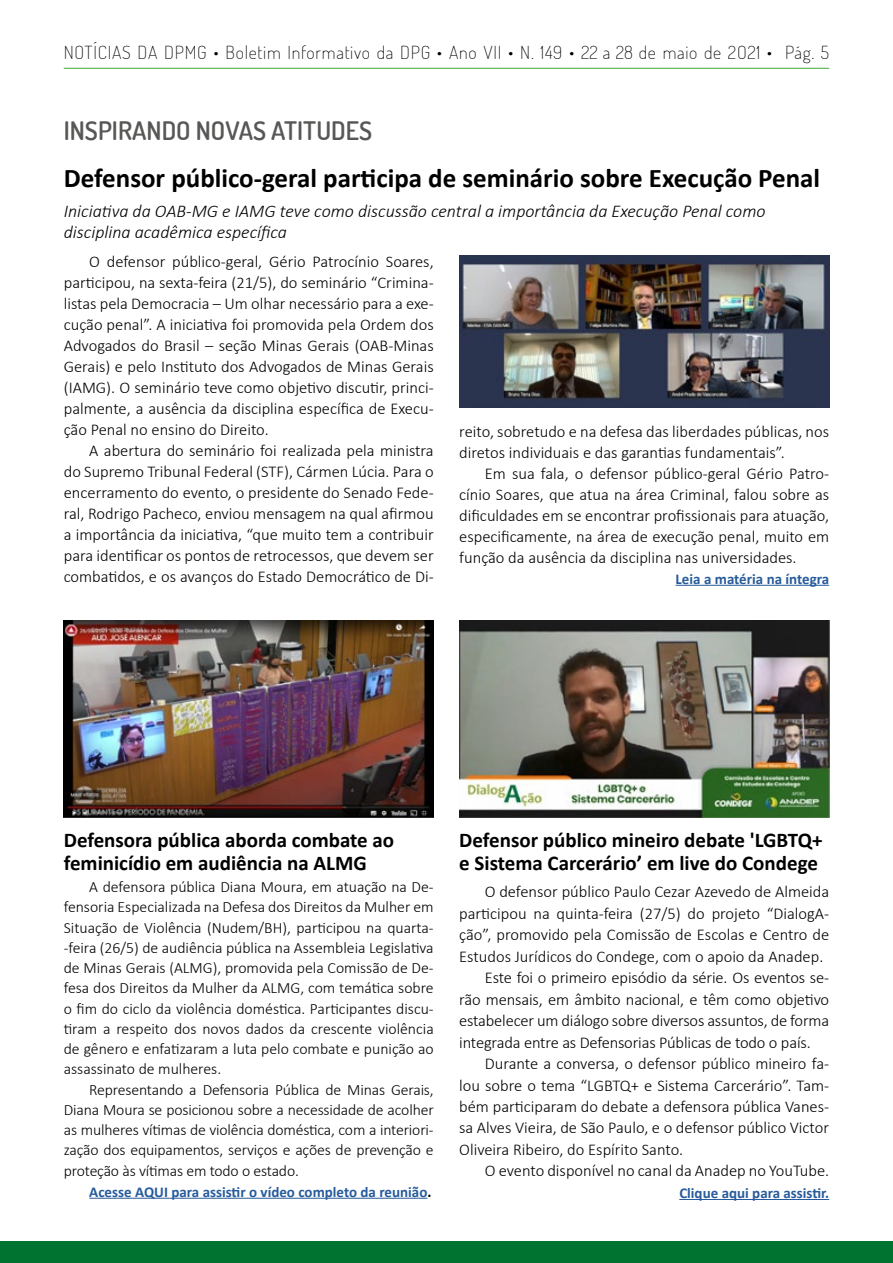
<style>
.page{position:relative;width:893px;height:1263px;background:#fff}
.page>*{position:absolute;margin:0;border:0;box-sizing:border-box;transform-origin:0 0}
.t1{font:700 27px "Calibri";color:#000}
.t2{font:600 25.5px "Dosis";color:#575756}
.t3{font:700 21px/22.5px "Calibri";color:#000}
.t4{font:italic 300 18px/21px "Calibri";color:#000}
.t5{font:200 18px "Dosis";letter-spacing:.04em;color:#000}
.t6{font:300 16.5px/21px "Calibri";color:#000;text-align:justify}
.t7{font:300 15.75px/20.2px "Calibri";letter-spacing:-.01em;color:#000;text-align:justify}
.t8{font:700 15px "Calibri";color:#275b9b}
.s1{color:#000}
</style>
<div class="page">
<div style="left:0;top:1241px;width:893px;height:22px;background:#007330"></div>
<hr style="left:64px;top:68px;width:765px;height:1px;background:#3fa535">
<img style="left:64px;top:620px;width:370px;height:198px">
<img style="left:459px;top:620px;width:370px;height:198px">
<hr style="left:89px;top:1198px;width:338px;height:1px;background:#275b9b">
<hr style="left:679px;top:1199px;width:150px;height:1px;background:#275b9b">
<img style="left:459px;top:255px;width:370px;height:152px">
<hr style="left:676px;top:585px;width:153px;height:1px;background:#275b9b">
<p class="t5" style="left:64px;top:41px;width:767px">NOTÍCIAS DA DPMG • Boletim Informativo da DPG • Ano VII • N. 149 • 22 a 28 de maio de 2O21 • Pág. 5</p>
<h2 class="t2" style="left:64px;top:114px;width:310px">INSPIRANDO NOVAS ATITUDES</h2>
<h1 class="t1" style="left:64px;top:161px;width:758px">Defensor público-geral participa de seminário sobre Execução Penal</h1>
<p class="t4" style="left:64px;top:200px;width:703px">Iniciativa da OAB-MG e IAMG teve como discussão central a importância da Execução Penal como disciplina acadêmica específica</p>
<p class="t6" style="left:64px;top:251px;width:371px;text-indent:26px">O defensor público-geral, Gério Patrocínio Soares, participou, na sexta-feira (21/5), do seminário “Crimina&shy;listas pela Democracia – Um olhar necessário para a exe&shy;cução penal”. A iniciativa foi promovida pela Ordem dos Advogados do Brasil – seção Minas Gerais (OAB-Minas Gerais) e pelo Instituto dos Advogados de Minas Gerais (IAMG). O seminário teve como objetivo discutir, princi&shy;palmente, a ausência da disciplina específica de Execu&shy;ção Penal no ensino do Direito.</p>
<p class="t6" style="left:64px;top:440px;width:371px;text-indent:26px">A abertura do seminário foi realizada pela ministra do Supremo Tribunal Federal (STF), Cármen Lúcia. Para o encerramento do evento, o presidente do Senado Fede&shy;ral, Rodrigo Pacheco, enviou mensagem na qual afirmou a importância da iniciativa, “que muito tem a contribuir para identificar os pontos de retrocessos, que devem ser combatidos, e os avanços do Estado Democrático de Di-</p>
<p class="t6" style="left:459px;top:420px;width:371px">reito, sobretudo e na defesa das liberdades públicas, nos diretos individuais e das garantias fundamentais”.</p>
<p class="t6" style="left:459px;top:462px;width:371px;text-indent:26px">Em sua fala, o defensor público-geral Gério Patro&shy;cínio Soares, que atua na área Criminal, falou sobre as dificuldades em se encontrar profissionais para atuação, especificamente, na área de execução penal, muito em função da ausência da disciplina nas universidades.</p>
<p class="t8" style="left:676px;top:569px;width:155px">Leia a matéria na íntegra</p>
<p class="t3" style="left:64px;top:829px;width:332px">Defensora pública aborda combate ao feminicídio em audiência na ALMG</p>
<p class="t7" style="left:64px;top:876px;width:371px;text-indent:26px">A defensora pública Diana Moura, em atuação na De&shy;fensoria Especializada na Defesa dos Direitos da Mulher em Situação de Violência (Nudem/BH), participou na quarta--feira (26/5) de audiência pública na Assembleia Legislativa de Minas Gerais (ALMG), promovida pela Comissão de De&shy;fesa dos Direitos da Mulher da ALMG, com temática sobre o fim do ciclo da violência doméstica. Participantes discu&shy;tiram a respeito dos novos dados da crescente violência de gênero e enfatizaram a luta pelo combate e punição ao assassinato de mulheres.</p>
<p class="t7" style="left:64px;top:1079px;width:371px;text-indent:26px">Representando a Defensoria Pública de Minas Gerais, Diana Moura se posicionou sobre a necessidade de acolher as mulheres vítimas de violência doméstica, com a interiori&shy;zação dos equipamentos, serviços e ações de prevenção e proteção às vítimas em todo o estado.</p>
<p class="t8" style="left:89px;top:1182px;width:344px">Acesse AQUI para assistir o vídeo completo da reunião<span class="s1">.</span></p>
<p class="t3" style="left:459px;top:829px;width:365px">Defensor público mineiro debate 'LGBTQ+ e Sistema Carcerário’ em live do Condege</p>
<p class="t6" style="left:485px;top:881px;width:346px">O defensor público Paulo Cezar Azevedo de Almeida</p>
<p class="t6" style="left:459px;top:903px;width:371px">participou na quinta-feira (27/5) do projeto “DialogA-</p>
<p class="t6" style="left:459px;top:924px;width:371px">ção”, promovido pela Comissão de Escolas e Centro de</p>
<p class="t6" style="left:459px;top:946px;width:366px">Estudos Jurídicos do Condege, com o apoio da Anadep.</p>
<p class="t6" style="left:485px;top:967px;width:346px">Este foi o primeiro episódio da série. Os eventos se-</p>
<p class="t6" style="left:459px;top:988px;width:371px">rão mensais, em âmbito nacional, e têm como objetivo</p>
<p class="t6" style="left:459px;top:1010px;width:371px">estabelecer um diálogo sobre diversos assuntos, de forma</p>
<p class="t6" style="left:459px;top:1031px;width:353px">integrada entre as Defensorias Públicas de todo o país.</p>
<p class="t6" style="left:485px;top:1053px;width:346px">Durante a conversa, o defensor público mineiro fa-</p>
<p class="t6" style="left:459px;top:1074px;width:371px">lou sobre o tema “LGBTQ+ e Sistema Carcerário”. Tam-</p>
<p class="t6" style="left:459px;top:1096px;width:371px">bém participaram do debate a defensora pública Vanes-</p>
<p class="t6" style="left:459px;top:1117px;width:371px">sa Alves Vieira, de São Paulo, e o defensor público Victor</p>
<p class="t6" style="left:459px;top:1139px;width:226px">Oliveira Ribeiro, do Espírito Santo.</p>
<p class="t6" style="left:485px;top:1160px;width:346px">O evento disponível no canal da Anadep no YouTube.</p>
<p class="t8" style="left:679px;top:1183px;width:151px">Clique aqui para assistir.</p>
</div>
